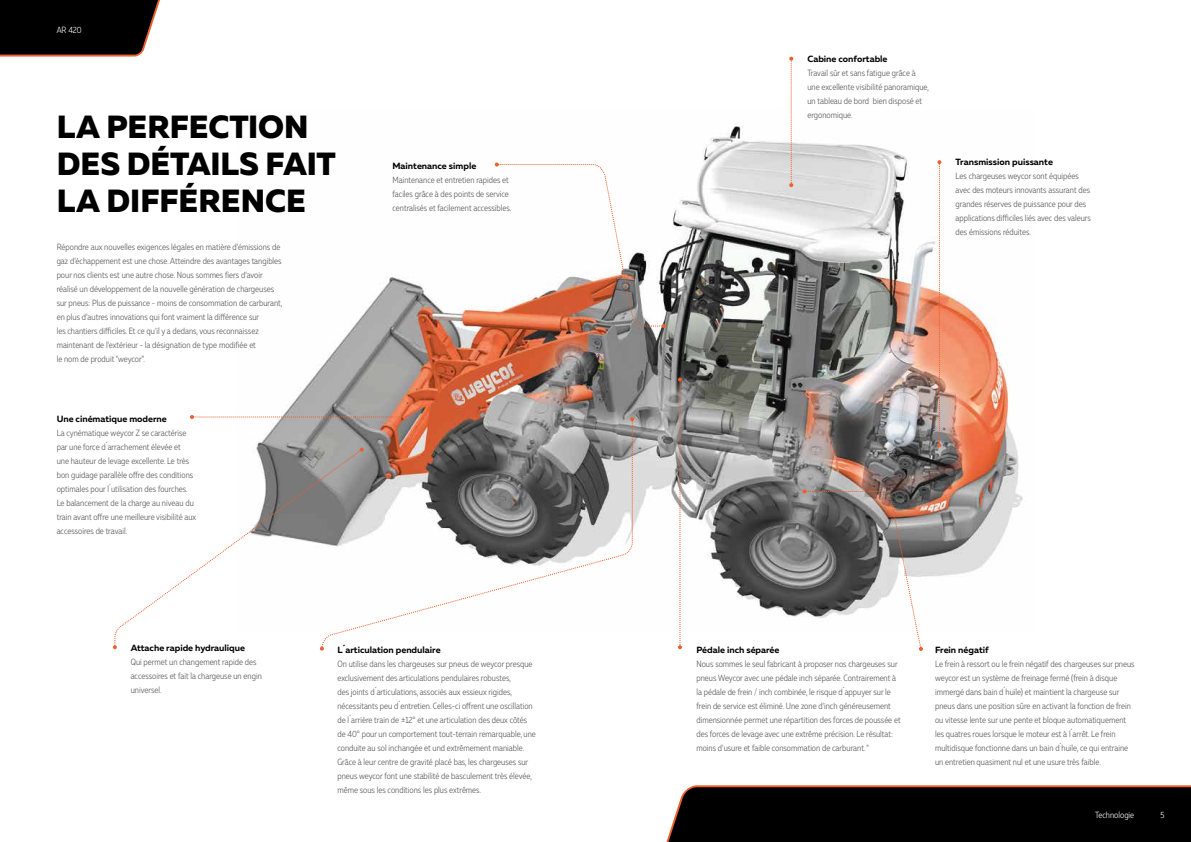
<style>
.page{position:relative;width:1191px;height:842px;background:#fff}
.page>*{position:absolute;margin:0;border:0;box-sizing:border-box;transform-origin:0 0}
.t1{font:800 32px/37px "Muller";letter-spacing:-.005em;color:#000}
.t2{font:300 9px/14px "Muller Narrow";color:#575756}
.t3{font:700 9px "Muller";color:#000}
.t4{font:300 9px "Muller Narrow";color:#fff}
</style>
<div class="page">
<img style="left:348px;top:123px;width:675px;height:494px">
<svg style="left:0;top:0;width:160px;height:57px;background:#191311"></svg>
<svg style="left:666px;top:785px;width:525px;height:57px;background:#100b09"></svg>
<svg style="left:113px;top:620px;width:16px;height:29px"></svg>
<svg style="left:789px;top:57px;width:4px;height:130px"></svg>
<svg style="left:937px;top:160px;width:4px;height:287px"></svg>
<svg style="left:495px;top:163px;width:170px;height:165px"></svg>
<svg style="left:678px;top:377px;width:4px;height:272px"></svg>
<svg style="left:190px;top:334px;width:444px;height:317px"></svg>
<svg style="left:802px;top:489px;width:121px;height:162px"></svg>
<p class="t4" style="left:57px;top:24px;width:26px">AR 420</p>
<h1 class="t1" style="left:57px;top:109px;width:280px">LA PERFECTION<br>DES DÉTAILS FAIT<br>LA DIFFÉRENCE</h1>
<p class="t2" style="left:57px;top:239px;width:227px">Répondre aux nouvelles exigences légales en matière d’émissions de gaz d’échappement est une chose. Atteindre des avantages tangibles pour nos clients est une autre chose. Nous sommes fiers d’avoir réalisé un développement de la nouvelle génération de chargeuses sur pneus: Plus de puissance - moins de consommation de carburant, en plus d’autres innovations qui font vraiment la différence sur<br>les chantiers difficiles. Et ce qu'il y a dedans, vous reconnaissez maintenant de l'extérieur - la désignation de type modifiée et<br>le nom de produit "weycor".</p>
<p class="t3" style="left:57px;top:413px;width:112px">Une cinématique moderne</p>
<p class="t2" style="left:57px;top:426px;width:141px">La cynématique weycor Z se caractérise par une force d´arrachement élevée et<br>une hauteur de levage excellente. Le très bon guidage parallèle offre des conditions optimales pour l´utilisation des fourches.<br>Le balancement de la charge au niveau du train avant offre une meilleure visibilité aux accessoires de travail.</p>
<p class="t3" style="left:392px;top:160px;width:85px">Maintenance simple</p>
<p class="t2" style="left:392px;top:173px;width:120px">Maintenance et entretien rapides et faciles grâce à des points de service centralisés et facilement accessibles.</p>
<p class="t3" style="left:131px;top:642px;width:116px">Attache rapide hydraulique</p>
<p class="t2" style="left:131px;top:655px;width:133px">Qui permet un changement rapide des accessoires et fait la chargeuse un engin universel.</p>
<p class="t3" style="left:337px;top:645px;width:105px">L´articulation pendulaire</p>
<p class="t2" style="left:337px;top:657px;width:200px">On utilise dans les chargeuses sur pneus de weycor presque exclusivement des articulations pendulaires robustes,<br>des joints d´articulations, associés aux essieux rigides, nécessitants peu d´entretien. Celles-ci offrent une oscillation de l´arrière train de ±12° et une articulation des deux côtés de 40° pour un comportement tout-terrain remarquable, une conduite au sol inchangée et und extrêmement maniable.<br>Grâce à leur centre de gravité placé bas, les chargeuses sur pneus weycor font une stabilité de basculement très élevée, même sous les conditions les plus extrêmes.</p>
<p class="t3" style="left:807px;top:53px;width:82px">Cabine confortable</p>
<p class="t2" style="left:807px;top:65px;width:123px">Travail sûr et sans fatigue grâce à une excellente visibilité panoramique, un tableau de bord bien disposé et ergonomique.</p>
<p class="t3" style="left:955px;top:156px;width:99px">Transmission puissante</p>
<p class="t2" style="left:955px;top:169px;width:137px">Les chargeuses weycor sont équipées avec des moteurs innovants assurant des grandes réserves de puissance pour des applications difficiles liés avec des valeurs des émissions réduites.</p>
<p class="t3" style="left:696px;top:645px;width:85px">Pédale inch séparée</p>
<p class="t2" style="left:696px;top:657px;width:206px">Nous sommes le seul fabricant à proposer nos chargeuses sur pneus Weycor avec une pédale inch séparée. Contrairement à la pédale de frein / inch combinée, le risque d´appuyer sur le frein de service est éliminé. Une zone d'inch généreusement dimensionnée permet une répartition des forces de poussée et des forces de levage avec une extrême précision. Le résultat: moins d'usure et faible consommation de carburant. "</p>
<p class="t3" style="left:935px;top:645px;width:55px">Frein négatif</p>
<p class="t2" style="left:935px;top:657px;width:201px">Le frein à ressort ou le frein négatif des chargeuses sur pneus weycor est un système de freinage fermé (frein à disque immergé dans bain d´huile) et maintient la chargeuse sur pneus dans une position sûre en activant la fonction de frein ou vitesse lente sur une pente et bloque automatiquement les quatres roues lorsque le moteur est à l´arrêt. Le frein multidisque fonctionne dans un bain d´huile, ce qui entraine un entretien quasiment nul et une usure très faible.</p>
<p class="t4" style="left:1095px;top:809px;width:41px">Technologie</p>
<p class="t4" style="left:1160px;top:809px;width:6px">5</p>
</div>
